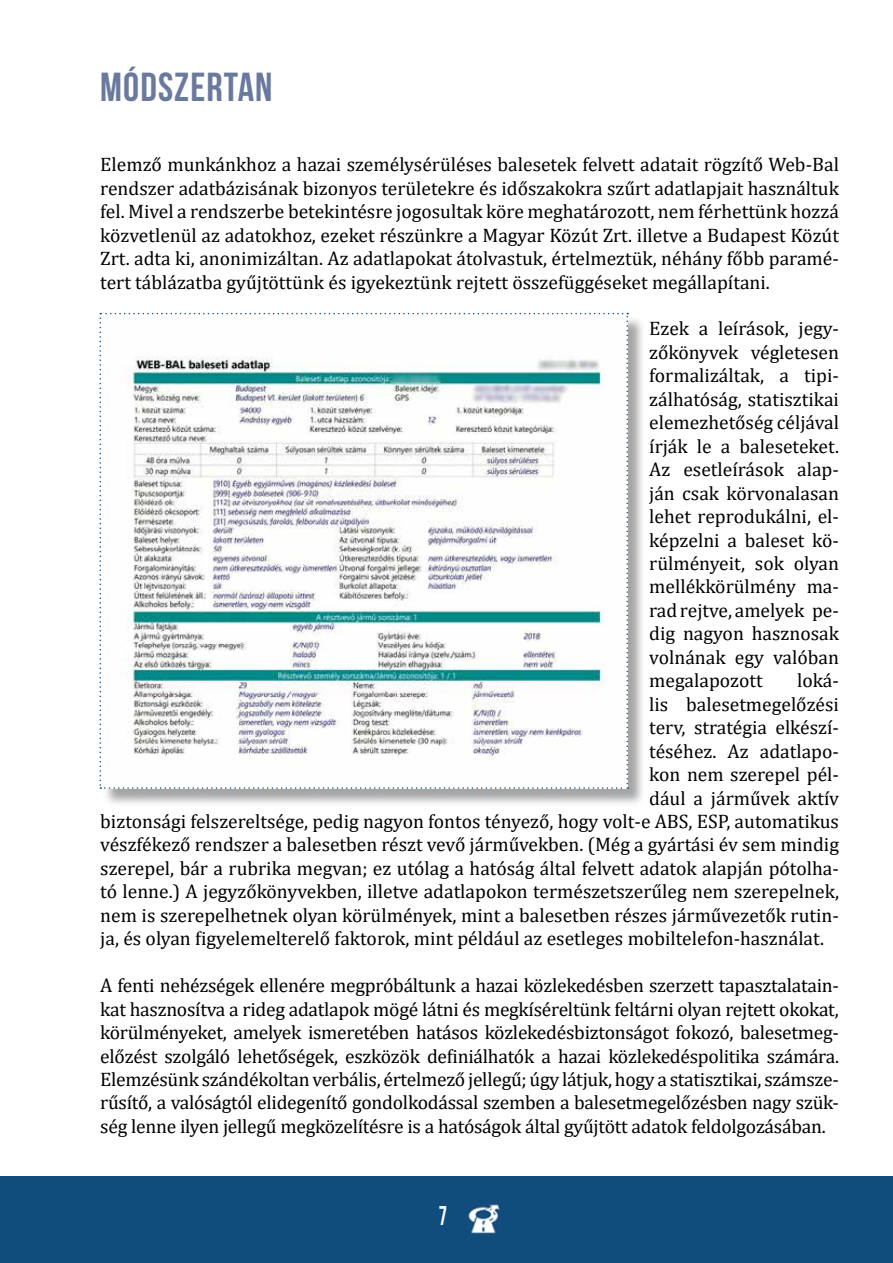
<style>
.page{position:relative;width:893px;height:1263px;background:#fff}
.page>*{position:absolute;margin:0;border:0;box-sizing:border-box;transform-origin:0 0}
.t1{font:700 40.5px "Bebas Neue";letter-spacing:.025em;color:#6a799e}
.t2{font:700 29.1px "Bebas Neue";color:#fff;scale:.67 1}
.t3{font:700 27px "Bebas Neue";color:#fff;scale:.77 1}
.t4{font:19.65px/23.4px "Cambria";color:#000;text-align:justify}
</style>
<div class="page">
<div style="left:0;top:1176px;width:893px;height:87px;background:#114d7c"></div>
<img style="left:468px;top:1204px;width:32px;height:30px">
<div style="left:102px;top:316px;width:544px;height:490px;background:#000;opacity:.36"></div>
<svg style="left:100px;top:313px;width:528px;height:476px"></svg>
<h1 class="t1" style="left:100px;top:65px;width:174px">MÓDSZERTAN</h1>
<p class="t4" style="left:100px;top:153px;width:740px">Elemző munkánkhoz a hazai személysérüléses balesetek felvett adatait rögzítő Web-Bal rendszer adatbázisának bizonyos területekre és időszakokra szűrt adatlapjait használtuk fel. Mivel a rendszerbe betekintésre jogosultak köre meghatározott, nem férhettünk hozzá közvetlenül az adatokhoz, ezeket részünkre a Magyar Közút Zrt. illetve a Budapest Közút Zrt. adta ki, anonimizáltan. Az adatlapokat átolvastuk, értelmeztük, néhány főbb paramé&shy;tert táblázatba gyűjtöttünk és igyekeztünk rejtett összefüggéseket megállapítani.</p>
<p class="t4" style="left:649px;top:317px;width:191px">Ezek a leírások, jegy&shy;zőkönyvek végletesen formalizáltak, a tipi&shy;zálhatóság, statisztikai elemezhetőség céljával írják le a baleseteket.<br>Az esetleírások alap&shy;ján csak körvonalasan lehet reprodukálni, el&shy;képzelni a baleset kö&shy;rülményeit, sok olyan mellékkörülmény ma&shy;rad rejtve, amelyek pe&shy;dig nagyon hasznosak volnának egy valóban megalapozott</p>
<p class="t4" style="left:797px;top:669px;width:43px">loká-</p>
<p class="t4" style="left:649px;top:692px;width:191px">lis balesetmegelőzési</p>
<p class="t4" style="left:649px;top:716px;width:191px">terv, stratégia elkészí-</p>
<p class="t4" style="left:649px;top:739px;width:191px">téséhez. Az adatlapo-</p>
<p class="t4" style="left:649px;top:763px;width:191px">kon nem szerepel pél-</p>
<p class="t4" style="left:649px;top:786px;width:191px">dául a járművek aktív</p>
<p class="t4" style="left:100px;top:809px;width:740px">biztonsági felszereltsége, pedig nagyon fontos tényező, hogy volt-e ABS, ESP, automatikus</p>
<p class="t4" style="left:100px;top:833px;width:740px">vészfékező rendszer a balesetben részt vevő járművekben. (Még a gyártási év sem mindig</p>
<p class="t4" style="left:100px;top:856px;width:740px">szerepel, bár a rubrika megvan; ez utólag a hatóság által felvett adatok alapján pótolha-</p>
<p class="t4" style="left:100px;top:880px;width:740px">tó lenne.) A jegyzőkönyvekben, illetve adatlapokon természetszerűleg nem szerepelnek,</p>
<p class="t4" style="left:100px;top:903px;width:740px">nem is szerepelhetnek olyan körülmények, mint a balesetben részes járművezetők rutin-</p>
<p class="t4" style="left:100px;top:927px;width:725px">ja, és olyan figyelemelterelő faktorok, mint például az esetleges mobiltelefon-használat.</p>
<p class="t4" style="left:100px;top:974px;width:740px">A fenti nehézségek ellenére megpróbáltunk a hazai közlekedésben szerzett tapasztalatain&shy;kat hasznosítva a rideg adatlapok mögé látni és megkíséreltünk feltárni olyan rejtett okokat, körülményeket, amelyek ismeretében hatásos közlekedésbiztonságot fokozó, balesetmeg&shy;előzést szolgáló lehetőségek, eszközök definiálhatók a hazai közlekedéspolitika számára.<br>Elemzésünk szándékoltan verbális, értelmező jellegű; úgy látjuk, hogy a statisztikai, számsze&shy;rűsítő, a valóságtól elidegenítő gondolkodással szemben a balesetmegelőzésben nagy szük&shy;ség lenne ilyen jellegű megközelítésre is a hatóságok által gyűjtött adatok feldolgozásában.</p>
<h3 class="t3" style="left:439px;top:1201px;width:12px">7</h3>
<h2 class="t2" style="left:440px;top:1205px;width:13px">7</h2>
</div>
